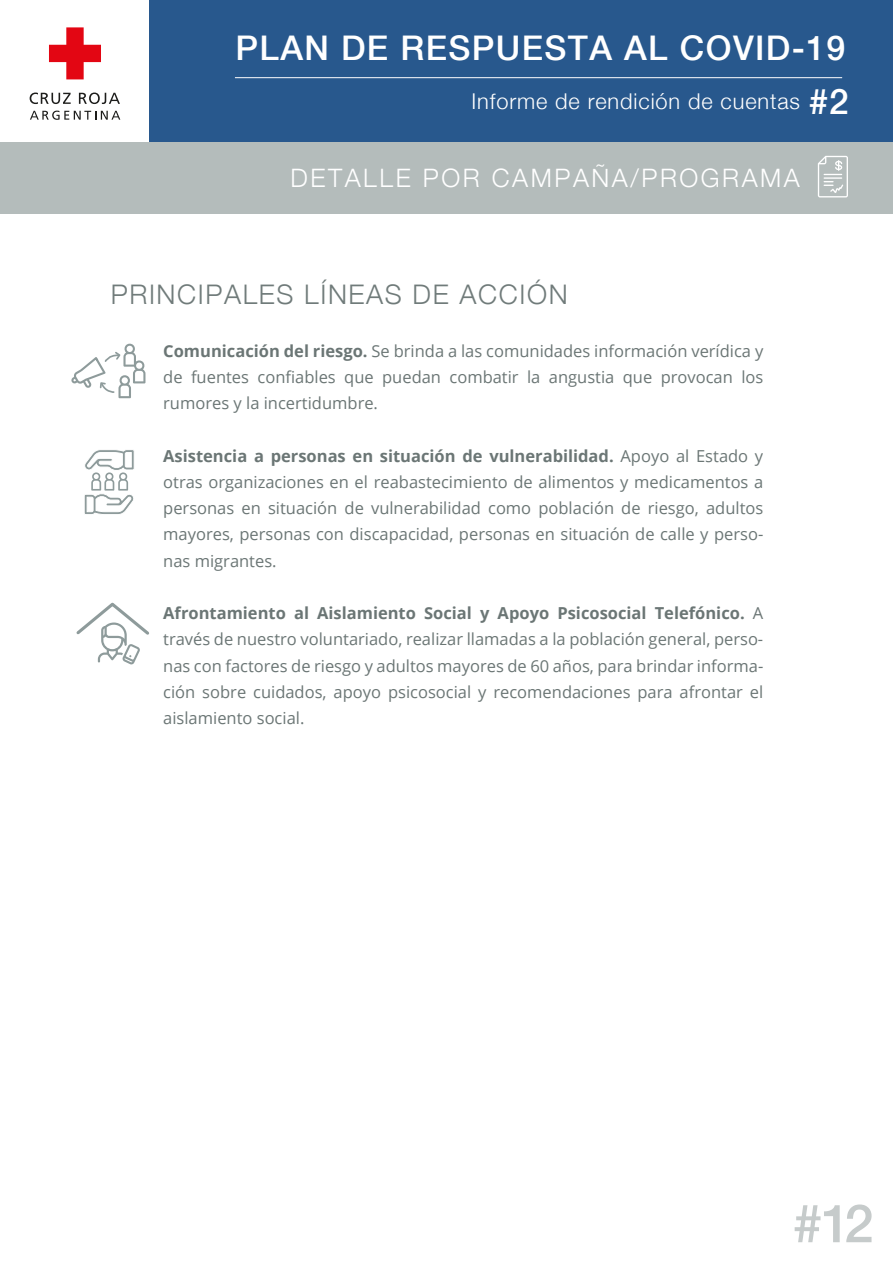
<style>
.page{position:relative;width:893px;height:1263px;background:#fff}
.page>*{position:absolute;margin:0;border:0;box-sizing:border-box;transform-origin:0 0}
.t1{font:500 52.8px "Helvetica Neue";color:#c6cbcb}
.t2{font:500 33.9px "Helvetica Neue";letter-spacing:.04em;color:#fff}
.t3{font:300 27px "Helvetica Neue";letter-spacing:.06em;color:#707b7a}
.t4{font:300 25.35px "Helvetica Neue";letter-spacing:.1em;color:#fff}
.t5{font:300 21.75px "Helvetica Neue";letter-spacing:.04em;color:#fff}
.t6{font:16.5px/26.2px "Open Sans";color:#6b7675;text-align:justify}
.s1{font-weight:500;font-size:35.1px}
.s2{font-weight:700}
</style>
<div class="page">
<svg style="left:84px;top:450px;width:50px;height:64px"></svg>
<svg style="left:71px;top:343px;width:74px;height:55px"></svg>
<div style="left:0;top:0;width:893px;height:144px;background:#28588d"></div>
<div style="left:0;top:0;width:149px;height:152px;background:#fff"></div>
<div style="left:0;top:142px;width:893px;height:72px;background:#b4bcbb"></div>
<hr style="left:235px;top:77px;width:607px;height:1px;background:#fff">
<svg style="left:49px;top:27px;width:52px;height:52px"></svg>
<svg style="left:30px;top:93px;width:41px;height:11px"></svg>
<svg style="left:79px;top:93px;width:41px;height:11px"></svg>
<svg style="left:30px;top:111px;width:90px;height:9px"></svg>
<svg style="left:818px;top:156px;width:30px;height:41px"></svg>
<svg style="left:76px;top:602px;width:73px;height:63px"></svg>
<h2 class="t2" style="left:235px;top:28px;width:611px">PLAN DE RESPUESTA AL COVID-19</h2>
<h3 class="t5" style="left:472px;top:88px;width:378px">Informe de rendición de cuentas <span class="s1">#2</span></h3>
<h3 class="t4" style="left:291px;top:162px;width:511px">DETALLE POR CAMPAÑA/PROGRAMA</h3>
<h3 class="t3" style="left:111px;top:278px;width:458px">PRINCIPALES LÍNEAS DE ACCIÓN</h3>
<p class="t6" style="left:163px;top:337px;width:602px"><span class="s2">Comunicación del riesgo.</span> Se brinda a las comunidades información verídica y de fuentes confiables que puedan combatir la angustia que provocan los rumores y la incertidumbre.</p>
<p class="t6" style="left:163px;top:442px;width:602px"><span class="s2">Asistencia a personas en situación de vulnerabilidad.</span> Apoyo al Estado y otras organizaciones en el reabastecimiento de alimentos y medicamentos a personas en situación de vulnerabilidad como población de riesgo, adultos mayores, personas con discapacidad, personas en situación de calle y perso&shy;nas migrantes.</p>
<p class="t6" style="left:163px;top:600px;width:602px"><span class="s2">Afrontamiento al Aislamiento Social y Apoyo Psicosocial Telefónico.</span> A través de nuestro voluntariado, realizar llamadas a la población general, perso&shy;nas con factores de riesgo y adultos mayores de 60 años, para brindar informa&shy;ción sobre cuidados, apoyo psicosocial y recomendaciones para afrontar el aislamiento social.</p>
<h1 class="t1" style="left:793px;top:1192px;width:82px">#12</h1>
</div>
